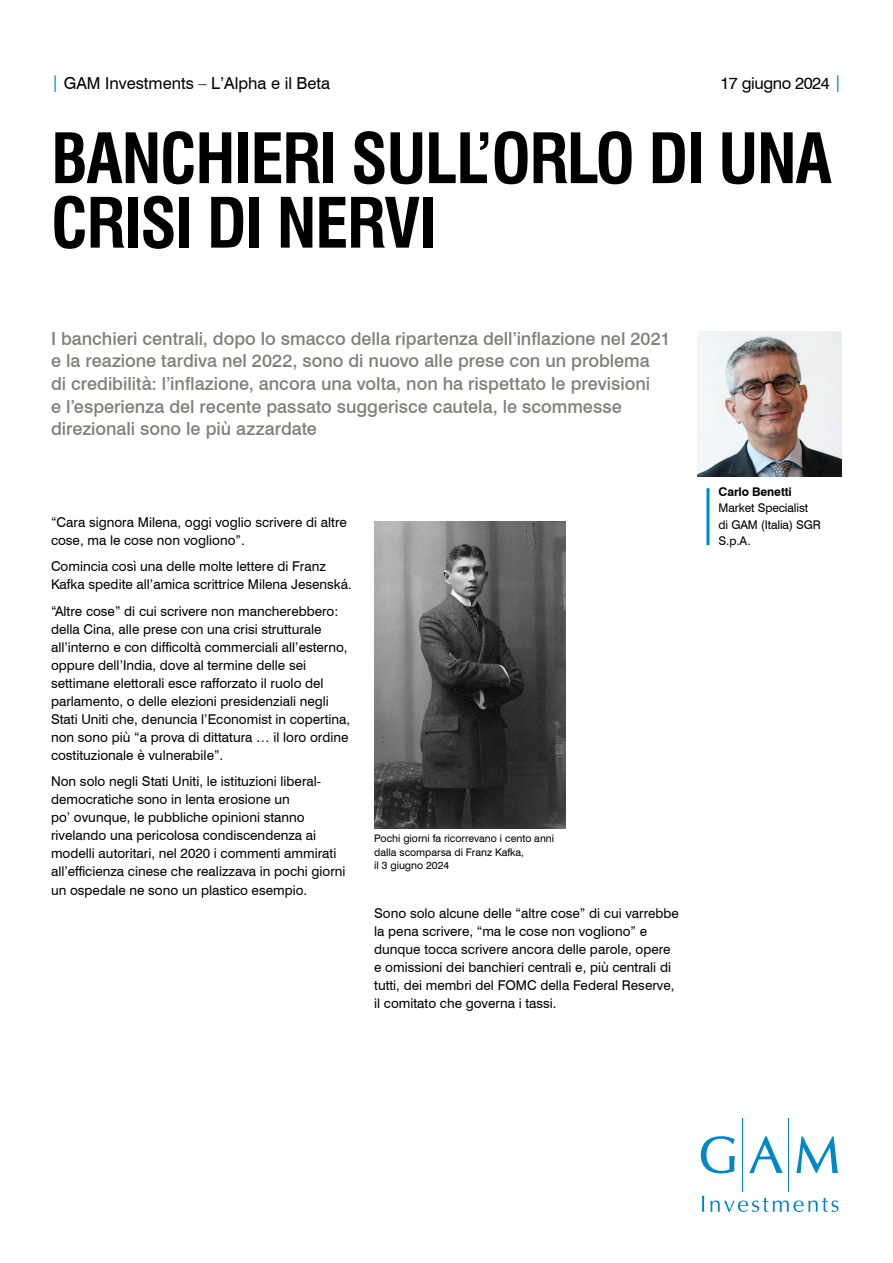
<style>
.page{position:relative;width:893px;height:1263px;background:#fff}
.page>*{position:absolute;margin:0;border:0;box-sizing:border-box;transform-origin:0 0}
.t1{font:700 condensed 67.5px/64.5px "Swiss 721 BT";letter-spacing:-.025em;color:#000}
.ABSTRACT{font:500 18px/22.5px "Swiss 721 BT";color:#81807a}
.t2{font:16.5px "Swiss 721 BT";color:#000}
.t3{font:16.5px "Swiss 721 BT";letter-spacing:-.025em;color:#000}
.BODY_text{font:13.5px/18px "Swiss 721 BT";color:#000}
.t4{font:12px/16.5px "Swiss 721 BT";letter-spacing:-.01em;color:#000}
.DISCLAIMER{font:10.5px/13.5px "Swiss 721 BT";color:#000}
.s1{color:#0087c7}
.s2{font-weight:700}
</style>
<div class="page">
<img style="left:697px;top:331px;width:145px;height:145px">
<hr style="left:742px;top:1118px;width:1px;height:74px;background:#0087c7">
<hr style="left:789px;top:1118px;width:1px;height:74px;background:#0087c7">
<svg style="left:701px;top:1136px;width:34px;height:37px"></svg>
<svg style="left:749px;top:1136px;width:34px;height:37px"></svg>
<svg style="left:796px;top:1136px;width:42px;height:37px"></svg>
<svg style="left:702px;top:1196px;width:2px;height:16px"></svg>
<svg style="left:710px;top:1197px;width:128px;height:15px"></svg>
<img style="left:374px;top:521px;width:192px;height:308px">
<hr style="left:706px;top:488px;width:3px;height:57px;background:#0087c7">
<p class="t2" style="left:51px;top:73px;width:281px"><span class="s1">|</span> GAM Investments – L’Alpha e il Beta</p>
<p class="t3" style="left:720px;top:73px;width:123px">17 giugno 2024 <span class="s1">|</span></p>
<p class="t1" style="left:51px;top:126px;width:783px">BANCHIERI SULL’ORLO DI UNA<br>CRISI DI NERVI</p>
<p class="ABSTRACT" style="left:51px;top:327px;width:621px">I banchieri centrali, dopo lo smacco della ripartenza dell’inflazione nel 2021 e la reazione tardiva nel 2022, sono di nuovo alle prese con un problema<br>di credibilità: l’inflazione, ancora una volta, non ha rispettato le previsioni<br>e l’esperienza del recente passato suggerisce cautela, le scommesse direzionali sono le più azzardate</p>
<p class="BODY_text" style="left:51px;top:513px;width:297px">“Cara signora Milena, oggi voglio scrivere di altre cose, ma le cose non vogliono”.</p>
<p class="BODY_text" style="left:51px;top:557px;width:302px">Comincia così una delle molte lettere di Franz<br>Kafka spedite all’amica scrittrice Milena Jesenská.</p>
<p class="BODY_text" style="left:51px;top:602px;width:301px">“Altre cose” di cui scrivere non mancherebbero: della Cina, alle prese con una crisi strutturale all’interno e con difficoltà commerciali all’esterno, oppure dell’India, dove al termine delle sei settimane elettorali esce rafforzato il ruolo del parlamento, o delle elezioni presidenziali negli Stati Uniti che, denuncia l’Economist in copertina, non sono più “a prova di dittatura … il loro ordine costituzionale è vulnerabile”.</p>
<p class="BODY_text" style="left:51px;top:772px;width:296px">Non solo negli Stati Uniti, le istituzioni liberal&shy;democratiche sono in lenta erosione un<br>po’ ovunque, le pubbliche opinioni stanno rivelando una pericolosa condiscendenza ai modelli autoritari, nel 2020 i commenti ammirati all’efficienza cinese che realizzava in pochi giorni un ospedale ne sono un plastico esempio.</p>
<p class="DISCLAIMER" style="left:374px;top:831px;width:182px">Pochi giorni fa ricorrevano i cento anni dalla scomparsa di Franz Kafka,<br>il 3 giugno 2024</p>
<p class="BODY_text" style="left:374px;top:904px;width:306px">Sono solo alcune delle “altre cose” di cui varrebbe la pena scrivere, “ma le cose non vogliono” e dunque tocca scrivere ancora delle parole, opere e omissioni dei banchieri centrali e, più centrali di tutti, dei membri del FOMC della Federal Reserve, il comitato che governa i tassi.</p>
<p class="t4" style="left:719px;top:483px;width:104px"><span class="s2">Carlo Benetti<br></span>Market Specialist di GAM (Italia) SGR<br>S.p.A.</p>
</div>
